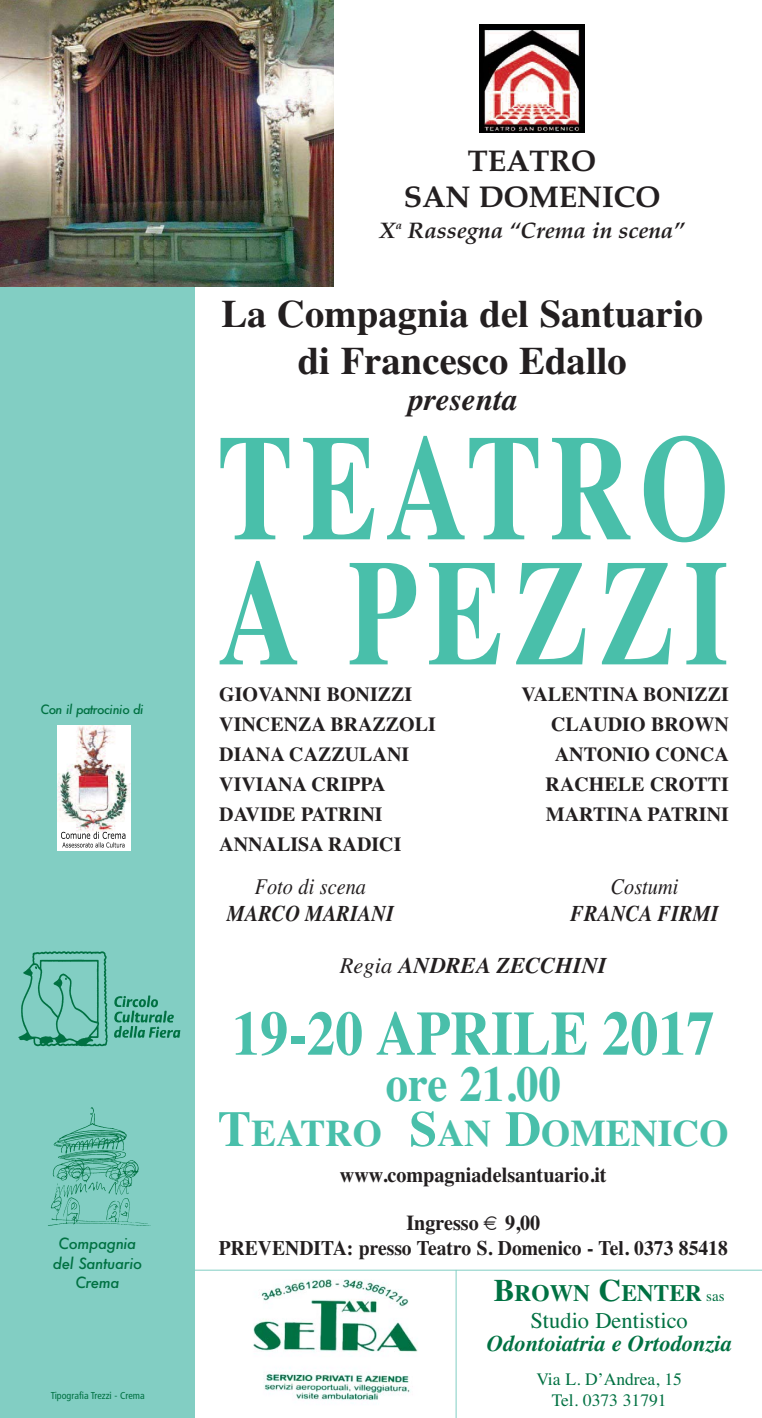
<style>
.page{position:relative;width:762px;height:1418px;background:#fff}
.page>*{position:absolute;margin:0;border:0;box-sizing:border-box;transform-origin:0 0}
.t1{font:700 150px/125px "Times";letter-spacing:.065em;color:#49bfaa;scale:.76 1}
.t2{font:700 62.5px "Times";color:#49bfaa;scale:.9 1}
.t3{font:700 50px "Times";color:#49bfaa;scale:.9 1}
.t4{font:700 38.75px/46.5px "Times";color:#231f20;text-align:center}
.t5{font:700 37.5px "Times";color:#49bfaa}
.t6{font:italic 700 31.25px "Times";color:#231f20}
.t7{font:700 30px/36px "Book Antiqua";color:#231f20;text-align:center}
.t8{font:700 23.5px "Times";color:#007142}
.t9{font:italic 700 22.5px "Book Antiqua";color:#231f20}
.t10{font:italic 700 22.5px "Times";color:#231f20;scale:.9 1}
.t11{font:italic 700 22.5px "Times";color:#007142}
.t12{font:italic 700 22.5px "Times";color:#231f20}
.t13{font:italic 22.5px "Times";color:#231f20;scale:.9 1}
.t14{font:22.5px "Times";color:#007142}
.t15{font:700 21.25px "Times";color:#231f20;scale:.95 1}
.t16{font:700 20.62px "Times";color:#231f20;scale:.95 1}
.t17{font:700 20px/30px "Times";color:#231f20}
.t18{font:17.5px/21px "Times";color:#007142;text-align:center}
.t19{font:italic 500 15px/19.5px "Futura";letter-spacing:-.02em;color:#007142;text-align:center}
.t20{font:italic 500 12.5px "Futura";letter-spacing:-.04em;color:#007142}
.t21{font:condensed 10px "Frutiger LT Std";color:#007142}
.s1{font-weight:400}
.s2{font-size:50px}
.s3{font-size:31.25px}
.s4{font-weight:400;font-size:15px}
</style>
<div class="page">
<img style="left:195px;top:1270px;width:261px;height:147px">
<div style="left:0;top:0;width:195px;height:1417px;background:#82cec3"></div>
<hr style="left:174px;top:1269px;width:588px;height:1px;background:#82cec3">
<img style="left:18px;top:951px;width:163px;height:96px">
<img style="left:48px;top:1107px;width:102px;height:119px">
<img style="left:58px;top:725px;width:72px;height:125px">
<img style="left:61px;top:831px;width:36px;height:8px">
<img style="left:62px;top:842px;width:17px;height:5px">
<img style="left:479px;top:25px;width:105px;height:107px">
<img style="left:0;top:0;width:334px;height:286px">
<hr style="left:456px;top:1269px;width:1px;height:148px;background:#82cec3">
<p class="t20" style="left:41px;top:703px;width:104px">Con il patrocinio di</p>
<p class="t19" style="left:53px;top:1235px;width:91px">Compagnia del Santuario<br>Crema</p>
<p class="t21" style="left:51px;top:1389px;width:95px">Tipografia Trezzi - Crema</p>
<h3 class="t7" style="left:404px;top:143px;width:258px">TEATRO<br>SAN DOMENICO</h3>
<p class="t9" style="left:379px;top:217px;width:307px">X<sup>a</sup> Rassegna “Crema in scena”</p>
<h3 class="t4" style="left:221px;top:294px;width:483px">La Compagnia del Santuario di Francesco Edallo</h3>
<h3 class="t6" style="left:408px;top:388px;width:111px">presenta</h3>
<h1 class="t1" style="left:218px;top:440px;width:674px">TEATRO<br>A PEZZI</h1>
<p class="t17" style="left:219px;top:681px;width:218px">GIOVANNI BONIZZI<br>VINCENZA BRAZZOLI<br>DIANA CAZZULANI<br>VIVIANA CRIPPA<br>DAVIDE PATRINI<br>ANNALISA RADICI</p>
<p class="t13" style="left:255px;top:877px;width:125px">Foto di scena</p>
<p class="t10" style="left:227px;top:904px;width:187px">MARCO MARIANI</p>
<p class="t17" style="left:521px;top:680px;width:209px;text-align:right">VALENTINA BONIZZI<br>CLAUDIO BROWN<br>ANTONIO CONCA<br>RACHELE CROTTI<br>MARTINA PATRINI</p>
<p class="t13" style="left:611px;top:877px;width:77px">Costumi</p>
<p class="t10" style="left:570px;top:904px;width:166px">FRANCA FIRMI</p>
<p class="t12" style="left:340px;top:957px;width:268px"><span class="s1">Regia</span> ANDREA ZECCHINI</p>
<h2 class="t2" style="left:232px;top:1011px;width:538px">19-20 APRILE 2017</h2>
<h3 class="t3" style="left:386px;top:1066px;width:196px">ore 21.00</h3>
<h3 class="t5" style="left:218px;top:1119px;width:512px"><span class="s2">T</span>EATRO <span class="s2">S</span>AN <span class="s2">D</span>OMENICO</h3>
<p class="t15" style="left:340px;top:1166px;width:282px">www.compagniadelsantuario.it</p>
<p class="t15" style="left:406px;top:1215px;width:143px">Ingresso € 9,00</p>
<p class="t16" style="left:219px;top:1240px;width:537px">PREVENDITA: presso Teatro S. Domenico - Tel. 0373 85418</p>
<p class="t8" style="left:494px;top:1284px;width:232px"><span class="s3">B</span>ROWN <span class="s3">C</span>ENTER <span class="s4">sas</span></p>
<p class="t14" style="left:530px;top:1311px;width:159px">Studio Dentistico</p>
<p class="t11" style="left:487px;top:1335px;width:246px">Odontoiatria e Ortodonzia</p>
<p class="t18" style="left:536px;top:1369px;width:147px">Via L. D’Andrea, 15<br>Tel. 0373 31791</p>
</div>
